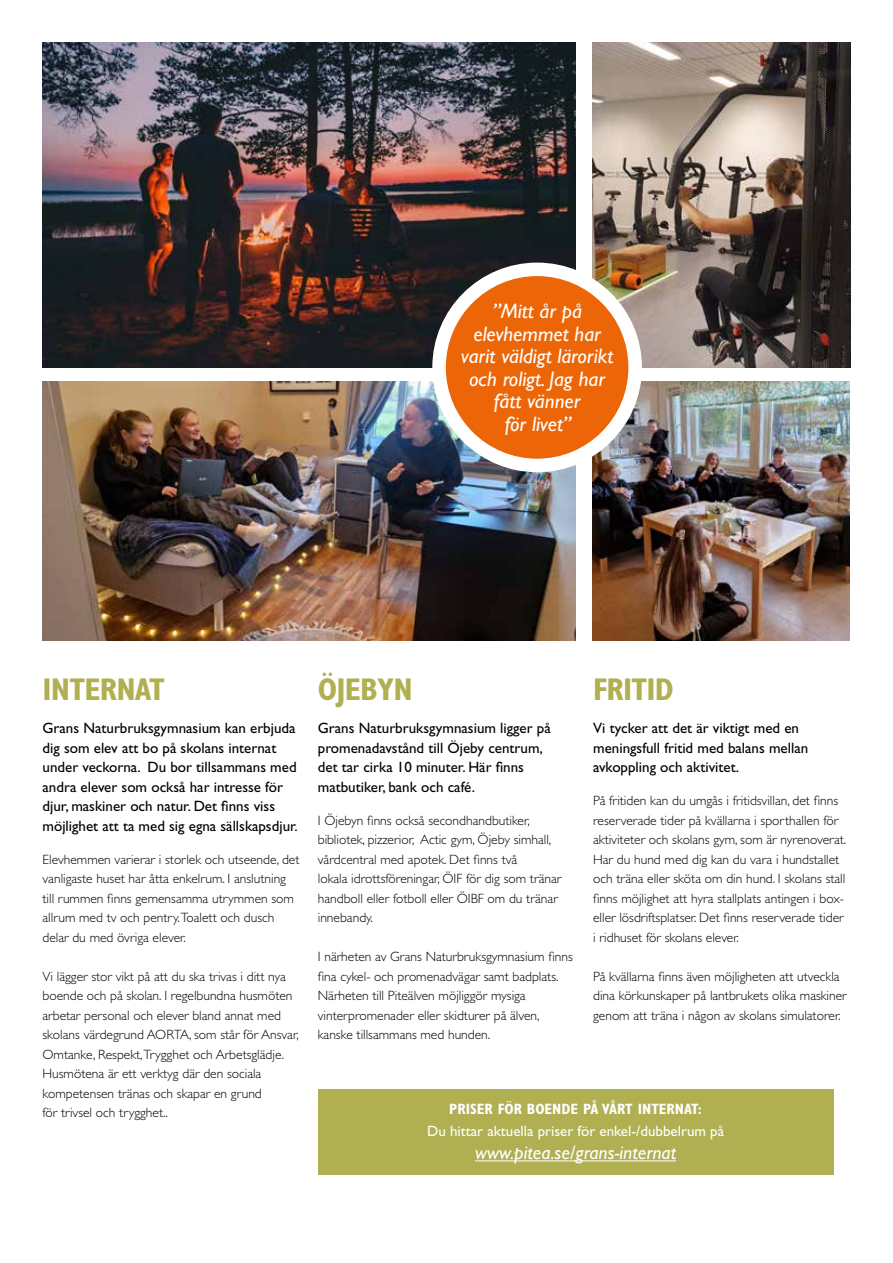
<style>
.page{position:relative;width:893px;height:1263px;background:#fff}
.page>*{position:absolute;margin:0;border:0;box-sizing:border-box;transform-origin:0 0}
.t1{font:700 condensed 31.5px "Gill Sans Std";letter-spacing:-.025em;color:#b0af51}
.t2{font:italic 21px/22.5px "Gill Sans Std";color:#fff;text-align:center}
.t3{font:italic 19.5px "Gill Sans Std";color:#fff}
.t4{font:15px/19.5px "Gill Sans Std";color:#000}
.t5{font:15px "Gill Sans Std";color:#fff}
.t6{font:700 condensed 15px "Gill Sans Std";color:#fff}
.t7{font:300 13.5px/19.5px "Gill Sans Std";color:#000}
</style>
<div class="page">
<img style="left:43px;top:43px;width:533px;height:324px">
<img style="left:43px;top:381px;width:533px;height:259px">
<img style="left:592px;top:43px;width:258px;height:324px">
<img style="left:592px;top:381px;width:258px;height:259px">
<div style="left:318px;top:1090px;width:515px;height:85px;background:#b0af51"></div>
<hr style="left:475px;top:1160px;width:201px;height:1px;background:#fff">
<div style="left:439px;top:269px;width:196px;height:196px;background:#ec6608;border-radius:50%"></div>
<div style="left:432px;top:263px;width:210px;height:209px;border:14px solid #fff;border-radius:50%"></div>
<h2 class="t2" style="left:461px;top:300px;width:154px">”Mitt år på elevhemmet har varit väldigt lärorikt och roligt. Jag har fått vänner<br>för livet”</h2>
<h1 class="t1" style="left:43px;top:671px;width:124px">INTERNAT</h1>
<p class="t4" style="left:43px;top:718px;width:257px">Grans Naturbruksgymnasium kan erbjuda dig som elev att bo på skolans internat under veckorna. Du bor tillsammans med andra elever som också har intresse för djur, maskiner och natur. Det finns viss möjlighet att ta med sig egna sällskapsdjur.</p>
<p class="t7" style="left:43px;top:849px;width:258px">Elevhemmen varierar i storlek och utseende, det vanligaste huset har åtta enkelrum. I anslutning till rummen finns gemensamma utrymmen som allrum med tv och pentry.Toalett och dusch delar du med övriga elever.</p>
<p class="t7" style="left:43px;top:966px;width:258px">Vi lägger stor vikt på att du ska trivas i ditt nya boende och på skolan. I regelbundna husmöten arbetar personal och elever bland annat med skolans värdegrund AORTA, som står för Ansvar, Omtanke, Respekt,Trygghet och Arbetsglädje.<br>Husmötena är ett verktyg där den sociala kompetensen tränas och skapar en grund<br>för trivsel och trygghet..</p>
<h1 class="t1" style="left:318px;top:671px;width:96px">ÖJEBYN</h1>
<p class="t4" style="left:318px;top:718px;width:234px">Grans Naturbruksgymnasium ligger på promenadavstånd till Öjeby centrum, det tar cirka 10 minuter. Här finns matbutiker, bank och café.</p>
<p class="t7" style="left:318px;top:810px;width:245px">I Öjebyn finns också secondhandbutiker, bibliotek, pizzerior, Actic gym, Öjeby simhall, vårdcentral med apotek. Det finns två<br>lokala idrottsföreningar, ÖIF för dig som tränar handboll eller fotboll eller ÖIBF om du tränar innebandy.</p>
<p class="t7" style="left:318px;top:947px;width:257px">I närheten av Grans Naturbruksgymnasium finns fina cykel- och promenadvägar samt badplats.<br>Närheten till Piteälven möjliggör mysiga vinterpromenader eller skidturer på älven, kanske tillsammans med hunden.</p>
<h1 class="t1" style="left:593px;top:671px;width:82px">FRITID</h1>
<p class="t4" style="left:593px;top:718px;width:217px">Vi tycker att det är viktigt med en meningsfull fritid med balans mellan avkoppling och aktivitet.</p>
<p class="t7" style="left:593px;top:791px;width:255px">På fritiden kan du umgås i fritidsvillan, det finns reserverade tider på kvällarna i sporthallen för aktiviteter och skolans gym, som är nyrenoverat.<br>Har du hund med dig kan du vara i hundstallet och träna eller sköta om din hund. I skolans stall finns möjlighet att hyra stallplats antingen i box&shy;eller lösdriftsplatser. Det finns reserverade tider i ridhuset för skolans elever.</p>
<p class="t7" style="left:593px;top:966px;width:255px">På kvällarna finns även möjligheten att utveckla dina körkunskaper på lantbrukets olika maskiner genom att träna i någon av skolans simulatorer.</p>
<p class="t6" style="left:449px;top:1100px;width:254px">PRISER FÖR BOENDE PÅ VÅRT INTERNAT:</p>
<p class="t5" style="left:427px;top:1123px;width:299px">Du hittar aktuella priser för enkel-/dubbelrum på</p>
<h3 class="t3" style="left:475px;top:1141px;width:203px">www.pitea.se/grans-internat</h3>
</div>
